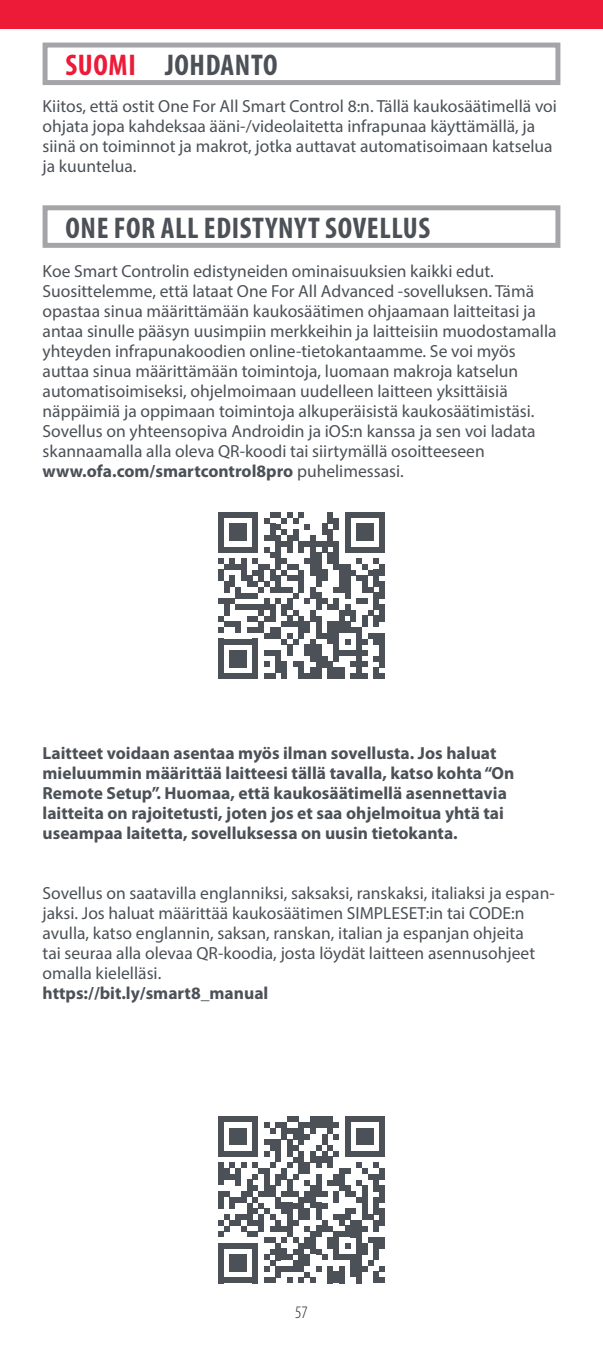
<style>
.page{position:relative;width:603px;height:1347px;background:#fff}
.page>*{position:absolute;margin:0;border:0;box-sizing:border-box;transform-origin:0 0}
.t1{font:700 condensed 30px "Myriad Pro";letter-spacing:.02em;color:#4b5157}
.t2{font:17.5px/20px "Myriad Pro";color:#4b5157}
.t3{font:700 17.5px/20px "Myriad Pro";color:#4b5157}
.t4{font:300 condensed 17.5px "Myriad Pro";color:#231f20}
.s1{color:#ed1a38}
.s2{font-weight:700}
</style>
<div class="page">
<div style="left:0;top:0;width:602px;height:28px;background:#ed1a38"></div>
<div style="left:43px;top:43px;width:517px;height:42px;border:5px solid #a5a5a9"></div>
<div style="left:43px;top:205px;width:517px;height:43px;border:5px solid #a5a5a9"></div>
<div style="left:218px;top:638px;width:6px;height:41px;background:#4b5157"></div>
<div style="left:229px;top:650px;width:6px;height:17px;background:#4b5157"></div>
<div style="left:235px;top:650px;width:6px;height:17px;background:#4b5157"></div>
<div style="left:241px;top:650px;width:6px;height:17px;background:#4b5157"></div>
<svg style="left:224px;top:673px;width:28px;height:6px"></svg>
<div style="left:252px;top:638px;width:6px;height:41px;background:#4b5157"></div>
<svg style="left:264px;top:650px;width:11px;height:17px"></svg>
<svg style="left:264px;top:673px;width:11px;height:6px"></svg>
<div style="left:275px;top:650px;width:6px;height:23px;background:#4b5157"></div>
<div style="left:281px;top:661px;width:6px;height:18px;background:#4b5157"></div>
<div style="left:287px;top:644px;width:6px;height:12px;background:#4b5157"></div>
<svg style="left:293px;top:661px;width:5px;height:6px"></svg>
<div style="left:298px;top:661px;width:6px;height:18px;background:#4b5157"></div>
<svg style="left:218px;top:512px;width:92px;height:132px"></svg>
<div style="left:304px;top:621px;width:6px;height:12px;background:#4b5157"></div>
<div style="left:304px;top:644px;width:6px;height:12px;background:#4b5157"></div>
<svg style="left:304px;top:673px;width:6px;height:6px"></svg>
<div style="left:310px;top:535px;width:6px;height:40px;background:#4b5157"></div>
<div style="left:310px;top:587px;width:6px;height:11px;background:#4b5157"></div>
<div style="left:310px;top:610px;width:6px;height:11px;background:#4b5157"></div>
<div style="left:310px;top:638px;width:6px;height:23px;background:#4b5157"></div>
<div style="left:310px;top:667px;width:6px;height:12px;background:#4b5157"></div>
<svg style="left:316px;top:541px;width:5px;height:5px"></svg>
<div style="left:316px;top:552px;width:5px;height:35px;background:#4b5157"></div>
<div style="left:316px;top:592px;width:5px;height:18px;background:#4b5157"></div>
<div style="left:316px;top:615px;width:5px;height:23px;background:#4b5157"></div>
<div style="left:316px;top:644px;width:5px;height:35px;background:#4b5157"></div>
<div style="left:321px;top:523px;width:6px;height:12px;background:#4b5157"></div>
<div style="left:321px;top:541px;width:6px;height:11px;background:#4b5157"></div>
<div style="left:321px;top:569px;width:6px;height:12px;background:#4b5157"></div>
<svg style="left:321px;top:633px;width:6px;height:5px"></svg>
<div style="left:321px;top:656px;width:6px;height:11px;background:#4b5157"></div>
<div style="left:327px;top:512px;width:6px;height:11px;background:#4b5157"></div>
<div style="left:327px;top:535px;width:6px;height:11px;background:#4b5157"></div>
<div style="left:327px;top:552px;width:6px;height:12px;background:#4b5157"></div>
<svg style="left:321px;top:598px;width:12px;height:12px"></svg>
<div style="left:327px;top:621px;width:6px;height:23px;background:#4b5157"></div>
<div style="left:327px;top:661px;width:6px;height:18px;background:#4b5157"></div>
<svg style="left:327px;top:518px;width:12px;height:17px"></svg>
<div style="left:333px;top:541px;width:6px;height:28px;background:#4b5157"></div>
<svg style="left:333px;top:587px;width:6px;height:5px"></svg>
<div style="left:333px;top:598px;width:6px;height:12px;background:#4b5157"></div>
<div style="left:333px;top:621px;width:6px;height:40px;background:#4b5157"></div>
<div style="left:333px;top:667px;width:6px;height:12px;background:#4b5157"></div>
<div style="left:339px;top:564px;width:5px;height:28px;background:#4b5157"></div>
<div style="left:339px;top:610px;width:5px;height:23px;background:#4b5157"></div>
<div style="left:339px;top:667px;width:5px;height:12px;background:#4b5157"></div>
<div style="left:344px;top:512px;width:6px;height:11px;background:#4b5157"></div>
<div style="left:344px;top:523px;width:6px;height:12px;background:#4b5157"></div>
<div style="left:344px;top:535px;width:6px;height:17px;background:#4b5157"></div>
<div style="left:344px;top:564px;width:6px;height:34px;background:#4b5157"></div>
<div style="left:344px;top:604px;width:6px;height:11px;background:#4b5157"></div>
<div style="left:344px;top:621px;width:6px;height:12px;background:#4b5157"></div>
<div style="left:350px;top:610px;width:6px;height:11px;background:#4b5157"></div>
<svg style="left:345px;top:627px;width:11px;height:17px"></svg>
<svg style="left:339px;top:650px;width:17px;height:17px"></svg>
<svg style="left:350px;top:673px;width:6px;height:6px"></svg>
<div style="left:356px;top:523px;width:6px;height:12px;background:#4b5157"></div>
<div style="left:356px;top:627px;width:6px;height:52px;background:#4b5157"></div>
<div style="left:362px;top:523px;width:5px;height:12px;background:#4b5157"></div>
<div style="left:362px;top:575px;width:5px;height:17px;background:#4b5157"></div>
<svg style="left:356px;top:598px;width:11px;height:6px"></svg>
<div style="left:362px;top:615px;width:5px;height:12px;background:#4b5157"></div>
<svg style="left:362px;top:650px;width:5px;height:17px"></svg>
<svg style="left:362px;top:673px;width:5px;height:6px"></svg>
<div style="left:367px;top:523px;width:6px;height:12px;background:#4b5157"></div>
<svg style="left:367px;top:587px;width:6px;height:5px"></svg>
<svg style="left:368px;top:610px;width:5px;height:5px"></svg>
<svg style="left:362px;top:633px;width:11px;height:11px"></svg>
<svg style="left:350px;top:512px;width:29px;height:6px"></svg>
<svg style="left:350px;top:535px;width:29px;height:17px"></svg>
<svg style="left:350px;top:558px;width:29px;height:23px"></svg>
<div style="left:373px;top:569px;width:6px;height:18px;background:#4b5157"></div>
<div style="left:373px;top:592px;width:6px;height:18px;background:#4b5157"></div>
<div style="left:373px;top:615px;width:6px;height:12px;background:#4b5157"></div>
<div style="left:373px;top:633px;width:6px;height:11px;background:#4b5157"></div>
<svg style="left:373px;top:656px;width:6px;height:5px"></svg>
<div style="left:373px;top:667px;width:6px;height:12px;background:#4b5157"></div>
<div style="left:379px;top:512px;width:5px;height:11px;background:#4b5157"></div>
<div style="left:379px;top:523px;width:5px;height:12px;background:#4b5157"></div>
<div style="left:379px;top:535px;width:5px;height:17px;background:#4b5157"></div>
<div style="left:379px;top:564px;width:5px;height:11px;background:#4b5157"></div>
<div style="left:379px;top:581px;width:5px;height:17px;background:#4b5157"></div>
<div style="left:379px;top:604px;width:5px;height:17px;background:#4b5157"></div>
<div style="left:379px;top:633px;width:5px;height:34px;background:#4b5157"></div>
<svg style="left:379px;top:673px;width:5px;height:6px"></svg>
<svg style="left:218px;top:1116px;width:166px;height:167px"></svg>
<h1 class="t1" style="left:65px;top:48px;width:213px"><span class="s1">SUOMI</span> JOHDANTO</h1>
<p class="t2" style="left:43px;top:96px;width:515px">Kiitos, että ostit One For All Smart Control 8:n. Tällä kaukosäätimellä voi ohjata jopa kahdeksaa ääni-/videolaitetta infrapunaa käyttämällä, ja siinä on toiminnot ja makrot, jotka auttavat automatisoimaan katselua ja kuuntelua.</p>
<h1 class="t1" style="left:65px;top:211px;width:366px">ONE FOR ALL EDISTYNYT SOVELLUS</h1>
<p class="t2" style="left:43px;top:261px;width:515px">Koe Smart Controlin edistyneiden ominaisuuksien kaikki edut.<br>Suosittelemme, että lataat One For All Advanced -sovelluksen. Tämä opastaa sinua määrittämään kaukosäätimen ohjaamaan laitteitasi ja antaa sinulle pääsyn uusimpiin merkkeihin ja laitteisiin muodostamalla yhteyden infrapunakoodien online-tietokantaamme. Se voi myös auttaa sinua määrittämään toimintoja, luomaan makroja katselun automatisoimiseksi, ohjelmoimaan uudelleen laitteen yksittäisiä näppäimiä ja oppimaan toimintoja alkuperäisistä kaukosäätimistäsi.<br>Sovellus on yhteensopiva Androidin ja iOS:n kanssa ja sen voi ladata skannaamalla alla oleva QR-koodi tai siirtymällä osoitteeseen <span class="s2">www.ofa.com/smartcontrol8pro</span> puhelimessasi.</p>
<p class="t3" style="left:43px;top:743px;width:473px">Laitteet voidaan asentaa myös ilman sovellusta. Jos haluat mieluummin määrittää laitteesi tällä tavalla, katso kohta “On Remote Setup”. Huomaa, että kaukosäätimellä asennettavia laitteita on rajoitetusti, joten jos et saa ohjelmoitua yhtä tai useampaa laitetta, sovelluksessa on uusin tietokanta.</p>
<p class="t2" style="left:43px;top:883px;width:513px">Sovellus on saatavilla englanniksi, saksaksi, ranskaksi, italiaksi ja espan&shy;jaksi. Jos haluat määrittää kaukosäätimen SIMPLESET:in tai CODE:n avulla, katso englannin, saksan, ranskan, italian ja espanjan ohjeita<br>tai seuraa alla olevaa QR-koodia, josta löydät laitteen asennusohjeet omalla kielelläsi.</p>
<p class="t3" style="left:43px;top:983px;width:227px">https://bit.ly/smart8_manual</p>
<p class="t4" style="left:295px;top:1302px;width:14px">57</p>
</div>
